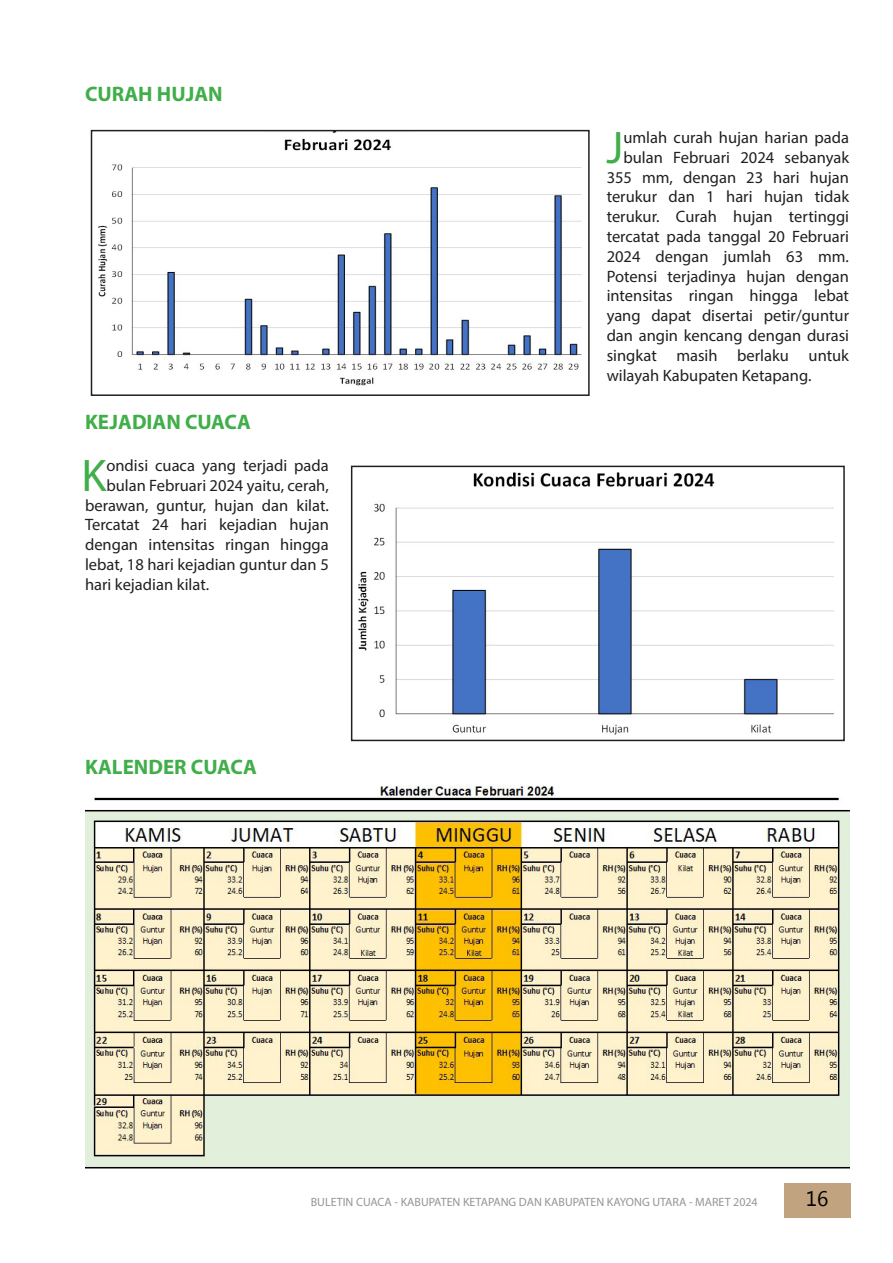
<style>
.page{position:relative;width:893px;height:1263px;background:#fff}
.page>*{position:absolute;margin:0;border:0;box-sizing:border-box;transform-origin:0 0}
.t1{font:45.9px "Myriad Pro";color:#40ae49}
.Judul_Analisi_Lokal{font:700 21px "Myriad Pro";color:#40ae49}
.t2{font:21px "Microsoft Tai Le";color:#000}
.t3{font:16.5px "Myriad Pro";color:#231f20}
.t4{font:12px "Myriad Pro";color:#939598}
</style>
<div class="page">
<div style="left:784px;top:1183px;width:66px;height:34px;background:#c1a380"></div>
<img style="left:99px;top:138px;width:483px;height:247px">
<div style="left:91px;top:130px;width:499px;height:266px;border:2px solid #231f20"></div>
<img style="left:359px;top:472px;width:475px;height:263px">
<div style="left:351px;top:466px;width:494px;height:275px;border:2px solid #231f20"></div>
<img style="left:85px;top:786px;width:764px;height:383px">
<p class="Judul_Analisi_Lokal" style="left:85px;top:80px;width:139px">CURAH HUJAN</p>
<p class="Judul_Analisi_Lokal" style="left:85px;top:408px;width:168px">KEJADIAN CUACA</p>
<p class="t1" style="left:82px;top:447px;width:26px">K</p>
<p class="t3" style="left:106px;top:455px;width:224px">ondisi cuaca yang terjadi pada</p>
<p class="t3" style="left:106px;top:475px;width:224px">bulan Februari 2024 yaitu, cerah,</p>
<p class="t3" style="left:85px;top:495px;width:245px">berawan, guntur, hujan dan kilat.</p>
<p class="t3" style="left:85px;top:515px;width:245px">Tercatat 24 hari kejadian hujan</p>
<p class="t3" style="left:85px;top:534px;width:245px">dengan intensitas ringan hingga</p>
<p class="t3" style="left:85px;top:554px;width:245px">lebat, 18 hari kejadian guntur dan 5</p>
<p class="t3" style="left:85px;top:574px;width:126px">hari kejadian kilat.</p>
<p class="Judul_Analisi_Lokal" style="left:85px;top:753px;width:173px">KALENDER CUACA</p>
<p class="t1" style="left:606px;top:119px;width:18px">J</p>
<p class="t3" style="left:623px;top:127px;width:227px">umlah curah hujan harian pada</p>
<p class="t3" style="left:623px;top:147px;width:227px">bulan Februari 2024 sebanyak</p>
<p class="t3" style="left:607px;top:167px;width:244px">355 mm, dengan 23 hari hujan</p>
<p class="t3" style="left:607px;top:187px;width:244px">terukur dan 1 hari hujan tidak</p>
<p class="t3" style="left:607px;top:206px;width:244px">terukur. Curah hujan tertinggi</p>
<p class="t3" style="left:607px;top:226px;width:244px">tercatat pada tanggal 20 Februari</p>
<p class="t3" style="left:607px;top:246px;width:244px">2024 dengan jumlah 63 mm.</p>
<p class="t3" style="left:607px;top:266px;width:244px">Potensi terjadinya hujan dengan</p>
<p class="t3" style="left:607px;top:286px;width:244px">intensitas ringan hingga lebat</p>
<p class="t3" style="left:607px;top:305px;width:244px">yang dapat disertai petir/guntur</p>
<p class="t3" style="left:607px;top:325px;width:244px">dan angin kencang dengan durasi</p>
<p class="t3" style="left:607px;top:345px;width:244px">singkat masih berlaku untuk</p>
<p class="t3" style="left:607px;top:365px;width:206px">wilayah Kabupaten Ketapang.</p>
<p class="t4" style="left:311px;top:1195px;width:449px">BULETIN CUACA - KABUPATEN KETAPANG DAN KABUPATEN KAYONG UTARA - MARET 2024</p>
<p class="t2" style="left:806px;top:1187px;width:24px">16</p>
</div>
